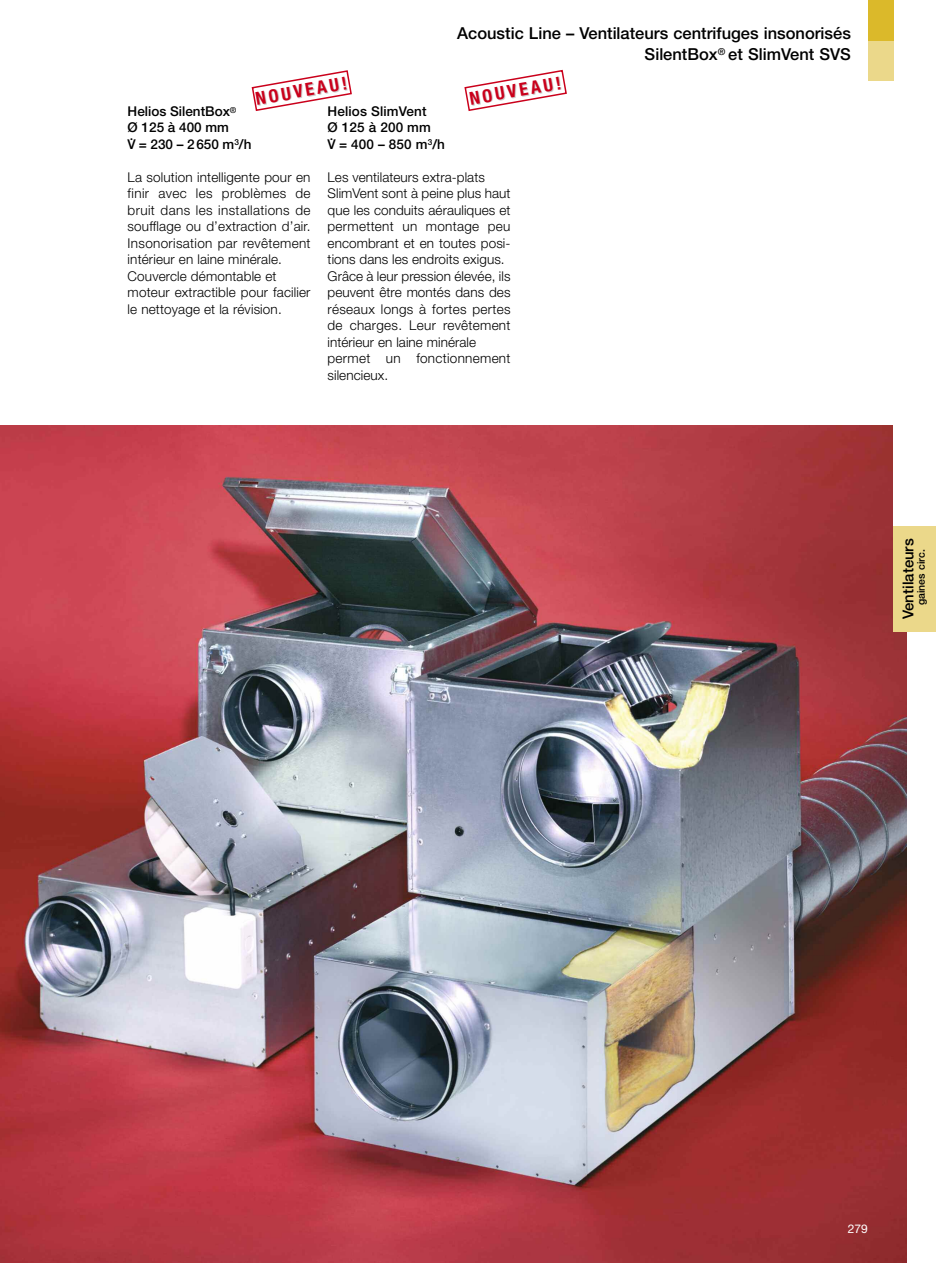
<style>
.page{position:relative;width:936px;height:1263px;background:#fff}
.page>*{position:absolute;margin:0;border:0;box-sizing:border-box;transform-origin:0 0}
.t1{font:700 condensed 18px "Helvetica Neue";color:#ca001b}
.t2{font:500 16.5px/21px "Helvetica Neue";color:#000;text-align:right}
.t3{font:500 15px "Helvetica Neue";color:#000}
.t4{font:300 13.5px/16.5px "Helvetica Neue";letter-spacing:.01em;color:#000}
.t5{font:500 13.5px/16.5px "Helvetica Neue";color:#000}
.t6{font:12px "Helvetica Neue";color:#fff}
.t7{font:500 10.5px "Helvetica Neue";color:#000}
</style>
<div class="page">
<img style="left:0;top:425px;width:906px;height:838px">
<div style="left:893px;top:415px;width:42px;height:216px;background:#fff"></div>
<div style="left:867px;top:0;width:26px;height:81px;background:#ebd88a"></div>
<div style="left:867px;top:0;width:26px;height:40px;background:#dbb92a"></div>
<div style="left:893px;top:526px;width:42px;height:105px;background:#ebd88a"></div>
<svg style="left:251px;top:70px;width:101px;height:41px"></svg>
<svg style="left:464px;top:69px;width:103px;height:42px"></svg>
<p class="t2" style="left:457px;top:23px;width:395px">Acoustic Line – Ventilateurs centrifuges insonorisés<br>SilentBox<sup>®</sup> et SlimVent SVS</p>
<h1 class="t1" style="left:254px;top:89px;width:94px;rotate:-10deg">NOUVEAU!</h1>
<h1 class="t1" style="left:467px;top:88px;width:94px;rotate:-10deg">NOUVEAU!</h1>
<p class="t5" style="left:327px;top:103px;width:119px">Helios SlimVent<br>Ø 125 à 200 mm<br>V<sup>·</sup> = 400 – 850 m<sup>3</sup>/h</p>
<p class="t4" style="left:327px;top:169px;width:184px">Les ventilateurs extra-plats<br>SlimVent sont à peine plus haut que les conduits aérauliques et permettent un montage peu encombrant et en toutes posi&shy;tions dans les endroits exigus.<br>Grâce à leur pression élevée, ils peuvent être montés dans des réseaux longs à fortes pertes de charges. Leur revêtement intérieur en laine minérale permet un fonctionnement silencieux.</p>
<p class="t5" style="left:128px;top:103px;width:125px">Helios SilentBox<sup>®<br></sup>Ø 125 à 400 mm<br>V<sup>·</sup> = 230 – 2650 m<sup>3</sup>/h</p>
<p class="t4" style="left:128px;top:169px;width:184px">La solution intelligente pour en finir avec les problèmes de bruit dans les installations de soufflage ou d’extraction d’air.<br>Insonorisation par revêtement intérieur en laine minérale.<br>Couvercle démontable et moteur extractible pour facilier le nettoyage et la révision.</p>
<p class="t3" style="left:899px;top:619px;width:82px;rotate:-90deg">Ventilateurs</p>
<p class="t7" style="left:914px;top:605px;width:57px;rotate:-90deg">gaines circ.</p>
<p class="t6" style="left:847px;top:1222px;width:22px">279</p>
</div>
